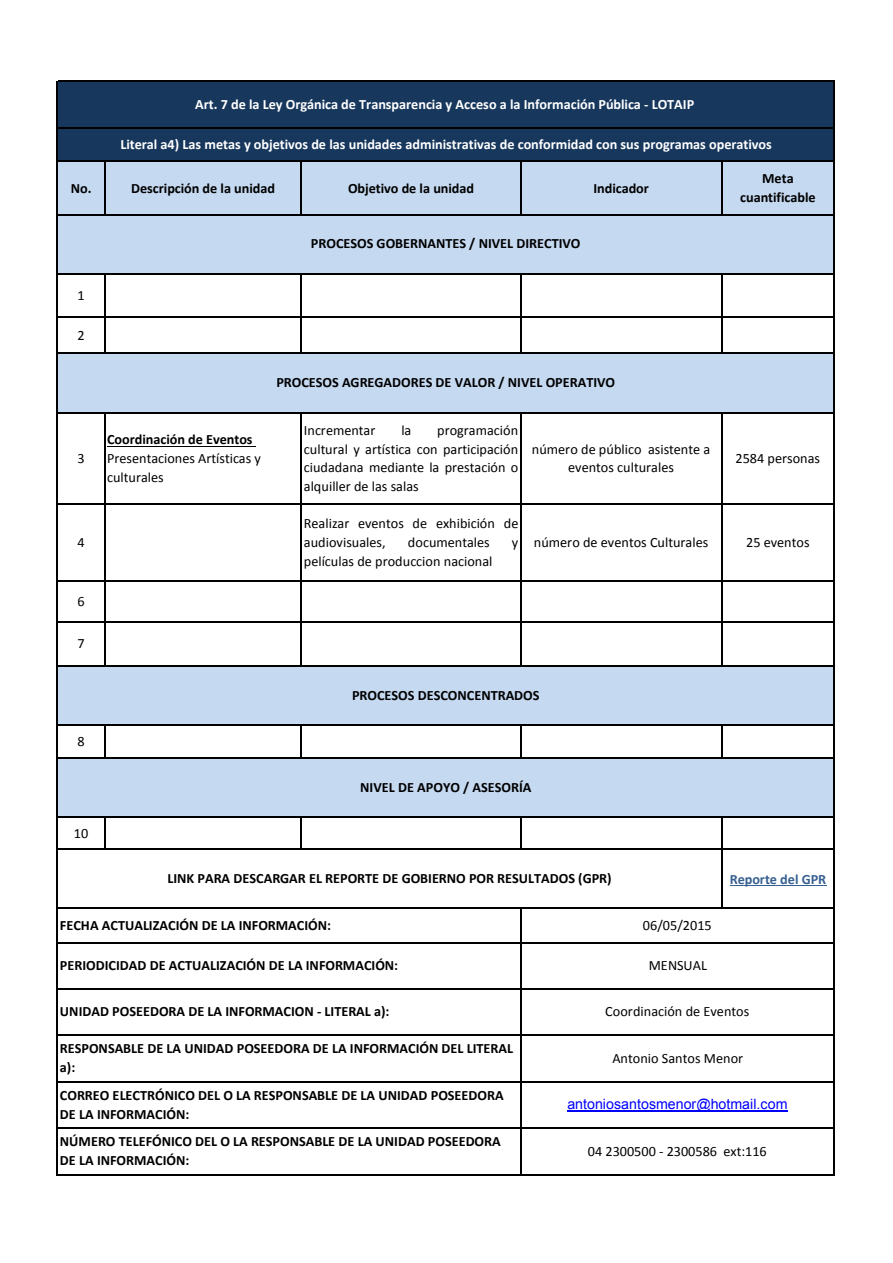
<style>
.page{position:relative;width:893px;height:1263px;background:#fff}
.page>*{position:absolute;margin:0;border:0;box-sizing:border-box;transform-origin:0 0}
.t1{font:700 14.25px/18.8px "Calibri";color:#000}
.t2{font:14.25px/18.8px "Calibri";color:#000}
.t3{font:700 14.25px "Calibri";letter-spacing:-.005em;color:#fff}
.t4{font:14.25px "Arial";color:#00f}
.t5{font:700 14.25px "Calibri";color:#376091}
</style>
<div class="page">
<div style="left:58px;top:82px;width:776px;height:79px;background:#17375d"></div>
<div style="left:58px;top:161px;width:776px;height:113px;background:#c5d9f1"></div>
<div style="left:58px;top:353px;width:776px;height:60px;background:#c5d9f1"></div>
<div style="left:58px;top:666px;width:776px;height:59px;background:#c5d9f1"></div>
<div style="left:58px;top:758px;width:776px;height:59px;background:#c5d9f1"></div>
<hr style="left:107px;top:446px;width:149px;height:1px;background:#000">
<hr style="left:730px;top:885px;width:96px;height:1px;background:#376091">
<hr style="left:567px;top:1111px;width:221px;height:1px;background:#00f">
<hr style="left:104px;top:162px;width:1px;height:53px;background:#000">
<hr style="left:301px;top:162px;width:1px;height:53px;background:#000">
<hr style="left:520px;top:162px;width:1px;height:53px;background:#000">
<hr style="left:721px;top:162px;width:1px;height:53px;background:#000">
<hr style="left:104px;top:275px;width:1px;height:79px;background:#000">
<hr style="left:301px;top:275px;width:1px;height:79px;background:#000">
<hr style="left:520px;top:275px;width:1px;height:79px;background:#000">
<hr style="left:721px;top:275px;width:1px;height:79px;background:#000">
<hr style="left:104px;top:413px;width:1px;height:254px;background:#000">
<hr style="left:301px;top:413px;width:1px;height:254px;background:#000">
<hr style="left:520px;top:413px;width:1px;height:254px;background:#000">
<hr style="left:721px;top:413px;width:1px;height:254px;background:#000">
<hr style="left:104px;top:726px;width:1px;height:33px;background:#000">
<hr style="left:301px;top:726px;width:1px;height:33px;background:#000">
<hr style="left:520px;top:726px;width:1px;height:33px;background:#000">
<hr style="left:721px;top:726px;width:1px;height:33px;background:#000">
<hr style="left:520px;top:818px;width:1px;height:32px;background:#000">
<hr style="left:57px;top:81px;width:1px;height:1094px;background:#000">
<hr style="left:833px;top:82px;width:2px;height:1093px;background:#000">
<hr style="left:104px;top:818px;width:1px;height:32px;background:#000">
<hr style="left:301px;top:818px;width:1px;height:32px;background:#000">
<hr style="left:520px;top:909px;width:1px;height:266px;background:#000">
<hr style="left:721px;top:818px;width:1px;height:91px;background:#000">
<hr style="left:58px;top:81px;width:777px;height:1px;background:#000">
<hr style="left:58px;top:127px;width:777px;height:2px;background:#000">
<hr style="left:58px;top:160px;width:777px;height:2px;background:#000">
<hr style="left:58px;top:214px;width:777px;height:1px;background:#000">
<hr style="left:58px;top:273px;width:777px;height:2px;background:#000">
<hr style="left:58px;top:316px;width:777px;height:2px;background:#000">
<hr style="left:58px;top:353px;width:777px;height:1px;background:#000">
<hr style="left:58px;top:412px;width:777px;height:1px;background:#000">
<hr style="left:58px;top:503px;width:777px;height:1px;background:#000">
<hr style="left:58px;top:580px;width:777px;height:2px;background:#000">
<hr style="left:58px;top:621px;width:777px;height:1px;background:#000">
<hr style="left:58px;top:665px;width:777px;height:2px;background:#000">
<hr style="left:58px;top:724px;width:777px;height:2px;background:#000">
<hr style="left:58px;top:757px;width:777px;height:2px;background:#000">
<hr style="left:58px;top:816px;width:777px;height:2px;background:#000">
<hr style="left:58px;top:848px;width:777px;height:2px;background:#000">
<hr style="left:58px;top:907px;width:777px;height:2px;background:#000">
<hr style="left:58px;top:942px;width:777px;height:1px;background:#000">
<hr style="left:58px;top:988px;width:777px;height:2px;background:#000">
<hr style="left:58px;top:1035px;width:777px;height:1px;background:#000">
<hr style="left:58px;top:1081px;width:777px;height:1px;background:#000">
<hr style="left:58px;top:1127px;width:777px;height:2px;background:#000">
<hr style="left:58px;top:1174px;width:777px;height:1px;background:#000">
<p class="t3" style="left:195px;top:95px;width:501px">Art. 7 de la Ley Orgánica de Transparencia y Acceso a la Información Pública - LOTAIP</p>
<p class="t3" style="left:120px;top:135px;width:653px">Literal a4) Las metas y objetivos de las unidades administrativas de conformidad con sus programas operativos</p>
<p class="t1" style="left:71px;top:179px;width:22px">No.</p>
<p class="t1" style="left:131px;top:179px;width:146px">Descripción de la unidad</p>
<p class="t1" style="left:348px;top:179px;width:128px">Objetivo de la unidad</p>
<p class="t1" style="left:593px;top:179px;width:57px">Indicador</p>
<p class="t1" style="left:740px;top:169px;width:77px;text-align:center">Meta cuantificable</p>
<p class="t2" style="left:78px;top:286px;width:9px">1</p>
<p class="t2" style="left:78px;top:326px;width:9px">2</p>
<p class="t2" style="left:78px;top:449px;width:9px">3</p>
<p class="t2" style="left:78px;top:533px;width:9px">4</p>
<p class="t2" style="left:78px;top:592px;width:9px">6</p>
<p class="t2" style="left:78px;top:634px;width:9px">7</p>
<p class="t2" style="left:78px;top:732px;width:9px">8</p>
<p class="t2" style="left:74px;top:824px;width:16px">10</p>
<p class="t1" style="left:311px;top:234px;width:271px">PROCESOS GOBERNANTES / NIVEL DIRECTIVO</p>
<p class="t1" style="left:107px;top:430px;width:147px">Coordinación de Eventos</p>
<p class="t2" style="left:107px;top:449px;width:155px">Presentaciones Artísticas y culturales</p>
<p class="t1" style="left:276px;top:373px;width:340px">PROCESOS AGREGADORES DE VALOR / NIVEL OPERATIVO</p>
<p class="t2" style="left:304px;top:421px;width:216px;text-align:justify;text-indent:133px">programación cultural y artística con participación ciudadana mediante la prestación o alquiller de las salas</p>
<p class="t2" style="left:304px;top:421px;width:73px">Incrementar</p>
<p class="t2" style="left:401px;top:421px;width:12px">la</p>
<p class="t2" style="left:304px;top:514px;width:216px">Realizar eventos de exhibición de audiovisuales,</p>
<p class="t2" style="left:408px;top:533px;width:83px">documentales</p>
<p class="t2" style="left:512px;top:533px;width:8px">y</p>
<p class="t2" style="left:304px;top:552px;width:190px">películas de produccion nacional</p>
<p class="t2" style="left:532px;top:439px;width:180px;text-align:center">número de público asistente a eventos culturales</p>
<p class="t2" style="left:735px;top:449px;width:86px">2584 personas</p>
<p class="t2" style="left:534px;top:533px;width:176px">número de eventos Culturales</p>
<p class="t2" style="left:746px;top:533px;width:65px">25 eventos</p>
<p class="t1" style="left:352px;top:685px;width:189px">PROCESOS DESCONCENTRADOS</p>
<p class="t1" style="left:360px;top:778px;width:173px">NIVEL DE APOYO / ASESORÍA</p>
<p class="t1" style="left:167px;top:869px;width:446px">LINK PARA DESCARGAR EL REPORTE DE GOBIERNO POR RESULTADOS (GPR)</p>
<p class="t1" style="left:60px;top:915px;width:273px">FECHA ACTUALIZACIÓN DE LA INFORMACIÓN:</p>
<p class="t2" style="left:643px;top:915px;width:70px">06/05/2015</p>
<p class="t1" style="left:60px;top:956px;width:340px">PERIODICIDAD DE ACTUALIZACIÓN DE LA INFORMACIÓN:</p>
<p class="t2" style="left:649px;top:956px;width:60px">MENSUAL</p>
<p class="t1" style="left:60px;top:1002px;width:331px">UNIDAD POSEEDORA DE LA INFORMACION - LITERAL a):</p>
<p class="t2" style="left:605px;top:1002px;width:146px">Coordinación de Eventos</p>
<p class="t1" style="left:60px;top:1039px;width:455px">RESPONSABLE DE LA UNIDAD POSEEDORA DE LA INFORMACIÓN DEL LITERAL a):</p>
<p class="t2" style="left:612px;top:1049px;width:132px">Antonio Santos Menor</p>
<p class="t1" style="left:60px;top:1086px;width:445px">CORREO ELECTRÓNICO DEL O LA RESPONSABLE DE LA UNIDAD POSEEDORA<br>DE LA INFORMACIÓN:</p>
<p class="t4" style="left:567px;top:1095px;width:222px">antoniosantosmenor@hotmail.com</p>
<p class="t1" style="left:60px;top:1132px;width:442px">NÚMERO TELEFÓNICO DEL O LA RESPONSABLE DE LA UNIDAD POSEEDORA<br>DE LA INFORMACIÓN:</p>
<p class="t2" style="left:588px;top:1142px;width:180px">04 2300500 - 2300586 ext:116</p>
<p class="t5" style="left:730px;top:870px;width:98px">Reporte del GPR</p>
</div>
